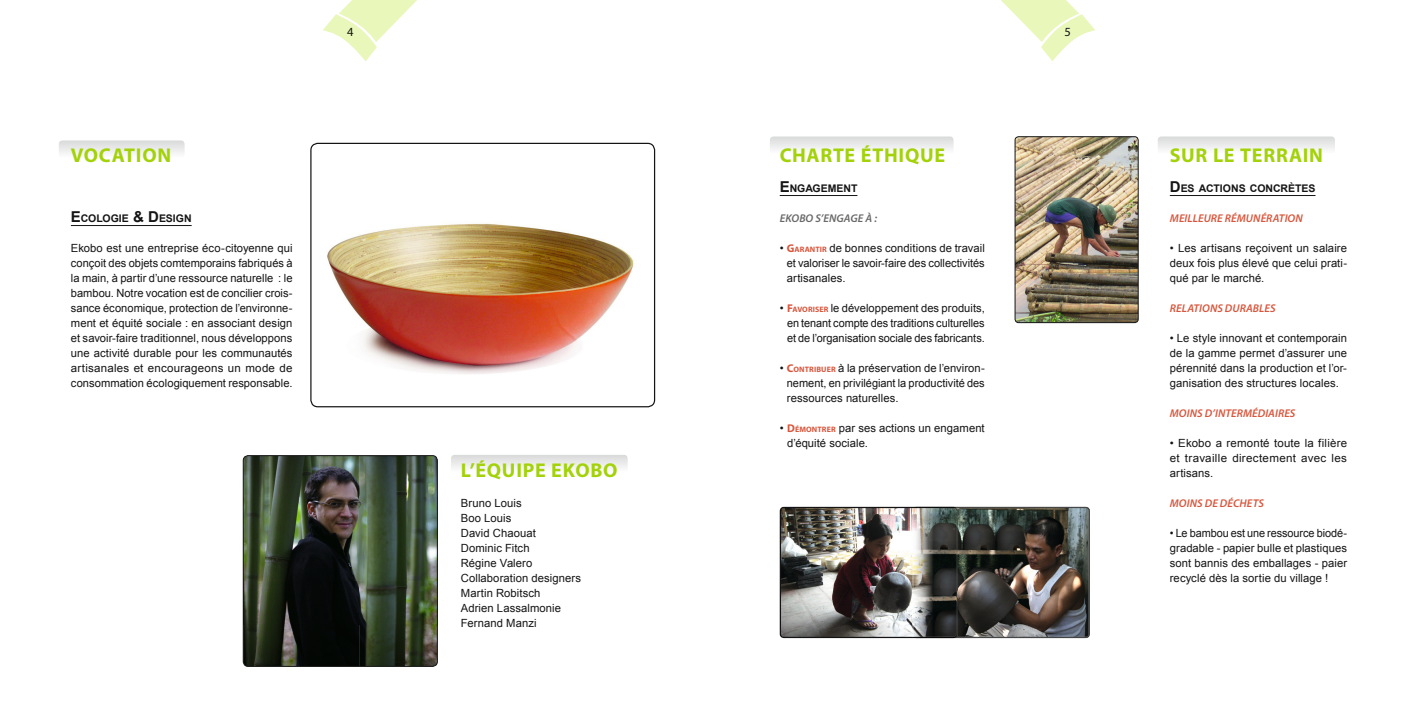
<style>
.page{position:relative;width:1418px;height:709px;background:#fff}
.page>*{position:absolute;margin:0;border:0;box-sizing:border-box;transform-origin:0 0}
.t1{font:700 20px "Myriad Pro";letter-spacing:.04em;color:#a3d20b}
.t2{font:12.5px "Myriad Pro";color:#131413}
.t3{font:11.25px/15px "Arial";letter-spacing:.005em;color:#131413;text-align:justify}
.t4{font:italic 600 11.25px "Myriad Pro";letter-spacing:.005em;color:#d8563c}
.t5{font:italic 600 11.25px "Myriad Pro";letter-spacing:.005em;color:#686867}
.t6{font:700 10.5px "Arial";letter-spacing:-.005em;color:#131413}
.s1{font-size:15px}
.s2{font-family:"Myriad Pro";font-weight:700;color:#d8563c}
.s3{font-family:"Myriad Pro";font-weight:700;font-size:7.88px;color:#d8563c}
</style>
<div class="page">
<svg style="left:323px;top:0;width:94px;height:61px"></svg>
<svg style="left:1001px;top:0;width:94px;height:61px"></svg>
<img style="left:1016px;top:137px;width:122px;height:185px">
<div style="left:1014px;top:136px;width:124px;height:187px;border:1px solid #131413;border-radius:4px"></div>
<img style="left:243px;top:455px;width:193px;height:210px">
<div style="left:243px;top:455px;width:195px;height:212px;border:1px solid #131413;border-radius:5px"></div>
<img style="left:311px;top:223px;width:343px;height:184px">
<div style="left:310px;top:143px;width:345px;height:264px;border:1px solid #131413;border-radius:7px"></div>
<svg style="left:59px;top:140px;width:126px;height:13px"></svg>
<svg style="left:451px;top:455px;width:176px;height:13px"></svg>
<svg style="left:770px;top:136px;width:183px;height:13px"></svg>
<svg style="left:1158px;top:136px;width:176px;height:13px"></svg>
<hr style="left:779px;top:195px;width:78px;height:1px;background:#131413">
<hr style="left:71px;top:225px;width:121px;height:1px;background:#131413">
<hr style="left:1169px;top:195px;width:146px;height:1px;background:#131413">
<img style="left:957px;top:507px;width:132px;height:131px">
<img style="left:779px;top:507px;width:178px;height:131px">
<img style="left:912px;top:594px;width:41px;height:44px">
<img style="left:912px;top:508px;width:4px;height:86px">
<img style="left:953px;top:507px;width:3px;height:130px">
<img style="left:914px;top:507px;width:41px;height:1px">
<img style="left:914px;top:637px;width:41px;height:1px">
<h1 class="t1" style="left:71px;top:142px;width:102px">VOCATION</h1>
<p class="t6" style="left:71px;top:211px;width:122px"><span class="s1">E</span>COLOGIE <span class="s1">&amp; D</span>ESIGN</p>
<p class="t3" style="left:71px;top:240px;width:223px">Ekobo est une entreprise éco-citoyenne qui conçoit des objets comtemporains fabriqués à la main, à partir d’une ressource naturelle : le bambou. Notre vocation est de concilier crois&shy;sance économique, protection de l’environne&shy;ment et équité sociale : en associant design et savoir-faire traditionnel, nous développons une activité durable pour les communautés artisanales et encourageons un mode de consommation écologiquement responsable.</p>
<p class="t2" style="left:347px;top:24px;width:8px">4</p>
<p class="t2" style="left:1064px;top:24px;width:8px">5</p>
<h1 class="t1" style="left:461px;top:457px;width:158px">L’ÉQUIPE EKOBO</h1>
<p class="t3" style="left:461px;top:495px;width:122px;text-align:left">Bruno Louis<br>Boo Louis<br>David Chaouat<br>Dominic Fitch<br>Régine Valero<br>Collaboration designers<br>Martin Robitsch<br>Adrien Lassalmonie<br>Fernand Manzi</p>
<h1 class="t1" style="left:779px;top:142px;width:167px">CHARTE ÉTHIQUE</h1>
<p class="t6" style="left:779px;top:181px;width:79px"><span class="s1">E</span>NGAGEMENT</p>
<p class="t5" style="left:779px;top:211px;width:99px">EKOBO S’ENGAGE À :</p>
<p class="t3" style="left:786px;top:240px;width:199px;text-indent:-7px">• <span class="s2">G</span><span class="s3">ARANTIR</span> de bonnes conditions de travail et valoriser le savoir-faire des collectivités artisanales.</p>
<p class="t3" style="left:787px;top:300px;width:199px;text-indent:-7px">• <span class="s2">F</span><span class="s3">AVORISER</span> le développement des produits, en tenant compte des traditions culturelles et de l’organisation sociale des fabricants.</p>
<p class="t3" style="left:786px;top:360px;width:199px;text-indent:-7px">• <span class="s2">C</span><span class="s3">ONTRIBUER</span> à la préservation de l’environ&shy;nement, en privilégiant la productivité des ressources naturelles.</p>
<p class="t3" style="left:787px;top:420px;width:199px;text-indent:-7px">• <span class="s2">D</span><span class="s3">ÉMONTRER</span> par ses actions un engament d’équité sociale.</p>
<h1 class="t1" style="left:1169px;top:142px;width:155px">SUR LE TERRAIN</h1>
<p class="t6" style="left:1169px;top:181px;width:147px"><span class="s1">D</span>ES ACTIONS CONCRÈTES</p>
<p class="t4" style="left:1169px;top:211px;width:134px">MEILLEURE RÉMUNÉRATION</p>
<p class="t3" style="left:1169px;top:240px;width:179px">• Les artisans reçoivent un salaire deux fois plus élevé que celui prati&shy;qué par le marché.</p>
<p class="t4" style="left:1169px;top:301px;width:107px">RELATIONS DURABLES</p>
<p class="t3" style="left:1169px;top:330px;width:179px">• Le style innovant et contemporain de la gamme permet d’assurer une pérennité dans la production et l’or&shy;ganisation des structures locales.</p>
<p class="t4" style="left:1169px;top:406px;width:127px">MOINS D’INTERMÉDIAIRES</p>
<p class="t3" style="left:1169px;top:435px;width:179px">• Ekobo a remonté toute la filière et travaille directement avec les artisans.</p>
<p class="t4" style="left:1169px;top:496px;width:96px">MOINS DE DÉCHETS</p>
<p class="t3" style="left:1169px;top:525px;width:179px">• Le bambou est une ressource biodé&shy;gradable - papier bulle et plastiques sont bannis des emballages - paier recyclé dès la sortie du village !</p>
</div>
